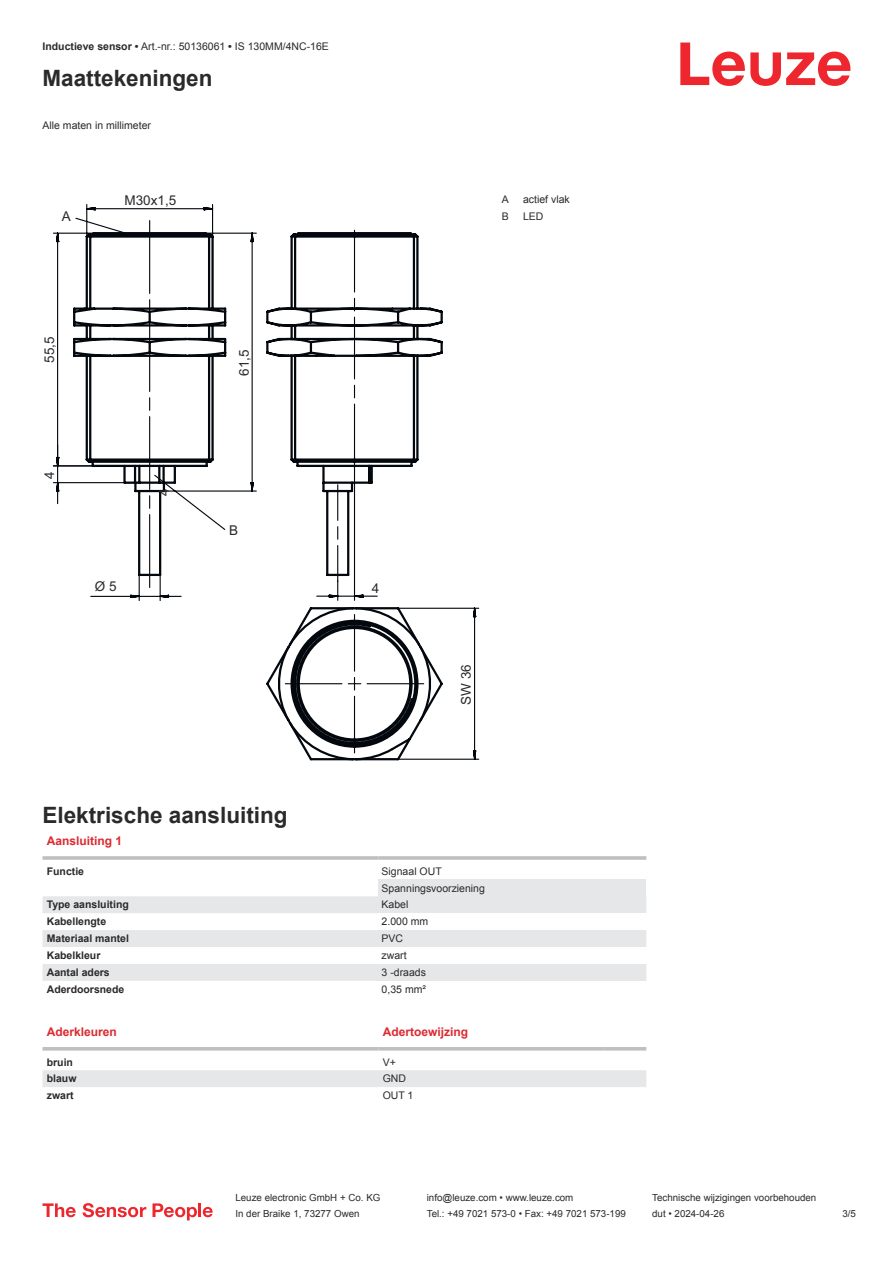
<style>
.page{position:relative;width:893px;height:1263px;background:#fff}
.page>*{position:absolute;margin:0;border:0;box-sizing:border-box;transform-origin:0 0}
.t1{font:700 22.5px "Arial";color:#2b292a}
.t2{font:13.5px "Arial";color:#2b292a}
.t3{font:700 12px "Arial";color:#db2a30}
.t4{font:10.5px/17px "Arial";color:#2b292a}
.t5{font:700 10.5px "Arial";color:#2b292a}
.t6{font:9.75px "Arial";color:#2b292a}
.s1{font-weight:700}
</style>
<div class="page">
<svg style="left:680px;top:43px;width:170px;height:43px"></svg>
<svg style="left:43px;top:896px;width:335px;height:85px;fill:#e6e7e9"></svg>
<hr style="left:43px;top:856px;width:335px;height:4px;background:#bdbfc1">
<hr style="left:378px;top:856px;width:268px;height:4px;background:#c9cbcd">
<div style="left:378px;top:879px;width:268px;height:17px;background:#e6e7e9"></div>
<div style="left:378px;top:896px;width:268px;height:17px;background:#e6e7e9"></div>
<div style="left:378px;top:930px;width:268px;height:17px;background:#e6e7e9"></div>
<div style="left:378px;top:964px;width:268px;height:17px;background:#e6e7e9"></div>
<svg style="left:43px;top:1050px;width:603px;height:1px"></svg>
<div style="left:43px;top:1070px;width:603px;height:17px;background:#e6e7e9"></div>
<hr style="left:43px;top:1047px;width:335px;height:3px;background:#bdbfc1">
<hr style="left:378px;top:1047px;width:226px;height:3px;background:#bdbfc1">
<hr style="left:604px;top:1047px;width:42px;height:3px;background:#bdbfc1">
<svg style="left:43px;top:1203px;width:33px;height:14px"></svg>
<svg style="left:83px;top:1203px;width:63px;height:14px"></svg>
<svg style="left:153px;top:1203px;width:44px;height:17px"></svg>
<hr style="left:198px;top:1203px;width:3px;height:14px;background:#ed272d">
<svg style="left:203px;top:1207px;width:10px;height:10px"></svg>
<svg style="left:53px;top:204px;width:426px;height:556px"></svg>
<svg style="left:52px;top:444px;width:373px;height:310px"></svg>
<p class="t4" style="left:43px;top:39px;width:288px"><span class="s1">Inductieve sensor •</span> Art.-nr.: 50136061 <span class="s1">•</span> IS 130MM/4NC-16E</p>
<h1 class="t1" style="left:43px;top:69px;width:172px">Maattekeningen</h1>
<p class="t4" style="left:43px;top:117px;width:110px">Alle maten in millimeter</p>
<h2 class="t2" style="left:62px;top:211px;width:11px">A</h2>
<h2 class="t2" style="left:124px;top:195px;width:53px">M30x1,5</h2>
<p class="t4" style="left:502px;top:192px;width:9px">A</p>
<p class="t4" style="left:523px;top:192px;width:48px">actief vlak</p>
<p class="t4" style="left:502px;top:209px;width:9px">B</p>
<p class="t4" style="left:523px;top:209px;width:22px">LED</p>
<h2 class="t2" style="left:44px;top:363px;width:28px;rotate:-90deg">55,5</h2>
<h2 class="t2" style="left:44px;top:479px;width:9px;rotate:-90deg">4</h2>
<h2 class="t2" style="left:159px;top:496px;width:9px;rotate:-90deg">4</h2>
<h2 class="t2" style="left:239px;top:376px;width:28px;rotate:-90deg">61,5</h2>
<h2 class="t2" style="left:229px;top:524px;width:11px">B</h2>
<h2 class="t2" style="left:95px;top:581px;width:23px">Ø 5</h2>
<h2 class="t2" style="left:372px;top:583px;width:9px">4</h2>
<h2 class="t2" style="left:461px;top:705px;width:42px;rotate:-90deg">SW 36</h2>
<h1 class="t1" style="left:43px;top:806px;width:247px">Elektrische aansluiting</h1>
<p class="t3" style="left:47px;top:836px;width:77px">Aansluiting 1</p>
<p class="t5" style="left:47px;top:867px;width:39px">Functie</p>
<p class="t4" style="left:382px;top:863px;width:105px">Signaal OUT<br>Spanningsvoorziening</p>
<p class="t5" style="left:47px;top:901px;width:84px">Type aansluiting</p>
<p class="t4" style="left:382px;top:897px;width:28px">Kabel</p>
<p class="t5" style="left:47px;top:917px;width:61px">Kabellengte</p>
<p class="t4" style="left:382px;top:914px;width:48px">2.000 mm</p>
<p class="t5" style="left:47px;top:934px;width:84px">Materiaal mantel</p>
<p class="t4" style="left:382px;top:931px;width:23px">PVC</p>
<p class="t5" style="left:47px;top:951px;width:55px">Kabelkleur</p>
<p class="t4" style="left:382px;top:948px;width:27px">zwart</p>
<p class="t5" style="left:47px;top:968px;width:65px">Aantal aders</p>
<p class="t4" style="left:382px;top:965px;width:46px">3 -draads</p>
<p class="t5" style="left:47px;top:985px;width:79px">Aderdoorsnede</p>
<p class="t4" style="left:382px;top:982px;width:46px">0,35 mm²</p>
<p class="t3" style="left:47px;top:1027px;width:72px">Aderkleuren</p>
<p class="t3" style="left:383px;top:1027px;width:87px">Adertoewijzing</p>
<p class="t5" style="left:47px;top:1057px;width:28px">bruin</p>
<p class="t4" style="left:383px;top:1054px;width:15px">V+</p>
<p class="t5" style="left:47px;top:1074px;width:31px">blauw</p>
<p class="t4" style="left:383px;top:1071px;width:25px">GND</p>
<p class="t5" style="left:47px;top:1091px;width:28px">zwart</p>
<p class="t4" style="left:383px;top:1088px;width:32px">OUT 1</p>
<p class="t6" style="left:235px;top:1194px;width:146px">Leuze electronic GmbH + Co. KG</p>
<p class="t6" style="left:427px;top:1194px;width:148px">info@leuze.com • www.leuze.com</p>
<p class="t6" style="left:652px;top:1194px;width:166px">Technische wijzigingen voorbehouden</p>
<p class="t6" style="left:235px;top:1210px;width:126px">In der Braike 1, 73277 Owen</p>
<p class="t6" style="left:427px;top:1210px;width:201px">Tel.: +49 7021 573-0 • Fax: +49 7021 573-199</p>
<p class="t6" style="left:652px;top:1210px;width:74px">dut • 2024-04-26</p>
<p class="t6" style="left:842px;top:1210px;width:15px">3 /5</p>
</div>
